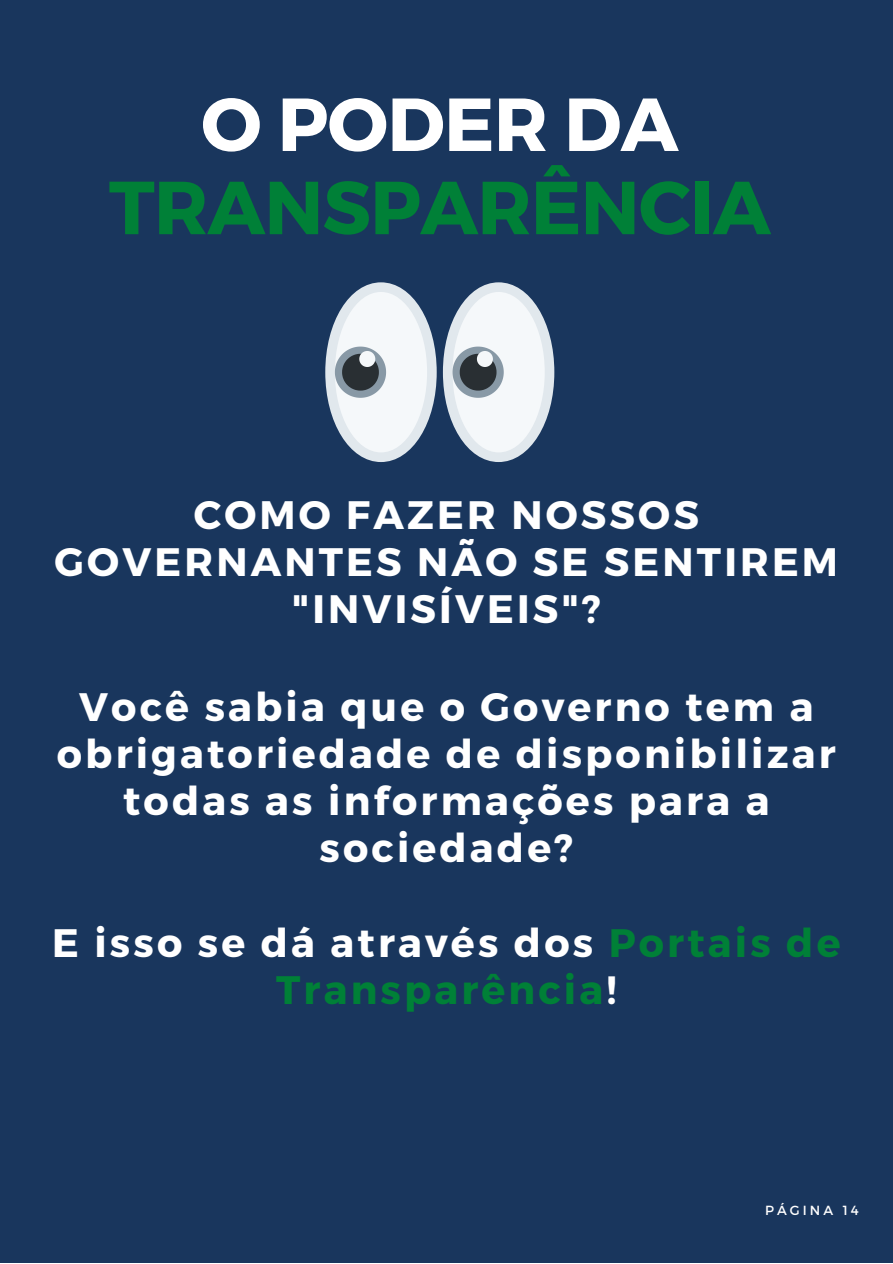
<style>
.page{position:relative;width:893px;height:1264px;background:#fff}
.page>*{position:absolute;margin:0;border:0;box-sizing:border-box;transform-origin:0 0}
.t1{font:700 75px "Montserrat";letter-spacing:-.01em;color:#008037}
.t2{font:700 75px "Montserrat";letter-spacing:-.01em;color:#fff}
.t3{font:700 39.6px/47.2px "Montserrat";letter-spacing:.08em;color:#fff;text-align:center}
.t4{font:700 39.6px/47.2px "Montserrat";letter-spacing:.08em;color:#008037;text-align:center}
.t5{font:13.2px "Montserrat";letter-spacing:.23em;color:#fff}
.s1{color:#fff}
</style>
<div class="page">
<div style="left:0;top:0;width:892px;height:1262px;background:#19365d"></div>
<svg style="left:443px;top:282px;width:111px;height:180px"></svg>
<svg style="left:325px;top:282px;width:111px;height:180px"></svg>
<h1 class="t2" style="left:201px;top:75px;width:478px">O PODER DA</h1>
<h1 class="t1" style="left:109px;top:159px;width:663px">TRANSPARÊNCIA</h1>
<p class="t3" style="left:55px;top:489px;width:784px">COMO FAZER NOSSOS<br>GOVERNANTES NÃO SE SENTIREM "INVISÍVEIS"?</p>
<p class="t3" style="left:57px;top:681px;width:780px">Você sabia que o Governo tem a obrigatoriedade de disponibilizar todas as informações para a sociedade?</p>
<p class="t4" style="left:52px;top:917px;width:789px"><span class="s1">E isso se dá através dos</span> Portais de<br>Transparência<span class="s1">!</span></p>
<p class="t5" style="left:765px;top:1201px;width:95px">PÁGINA 14</p>
</div>
